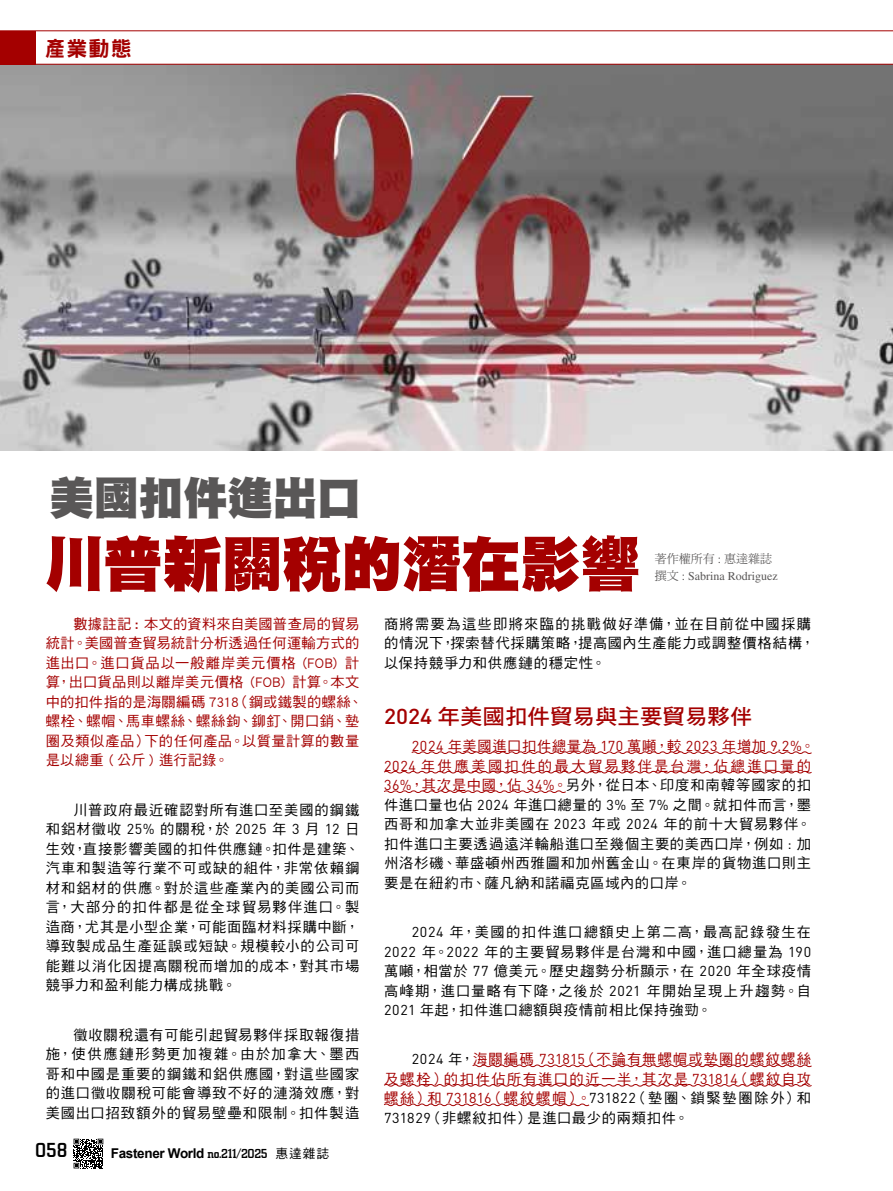
<style>
.page{position:relative;width:893px;height:1191px;background:#fff}
.page>*{position:absolute;margin:0;border:0;box-sizing:border-box;transform-origin:0 0}
.t1{font:60px "DF Hei Std W12";letter-spacing:-.005em;color:#a40000}
.t2{font:45px "DF Hei Std W12";letter-spacing:-.005em;color:#595757}
.t3{font:21.3px "DF Hei Std W7";color:#a40000;scale:1.05 1}
.t4{font:21px "DF Hei Std W9";color:#a40000}
.t5{font:500 21px "City D";color:#000}
.t6{font:14.25px/19.5px "DF Hei Std W5";letter-spacing:.065em;color:#000;text-align:justify}
.t7{font:14.25px/19.5px "DF Hei Std W5";letter-spacing:.035em;color:#a40000}
.t8{font:700 13.5px "Arial";letter-spacing:-.025em;color:#000}
.t9{font:12px "Times LT Std";color:#595757}
.t10{font:12px "DF Ming Std W5";color:#595757}
.s1{font-family:"Times LT Std"}
.s2{font-family:"DF Ming Std W5"}
.s3{font-family:"DIN Pro"}
.s4{font-family:"City D";font-weight:500}
.s5{font-family:"DF Hei Std W5";font-weight:400;font-size:12.75px}
.s6{font-family:"DIN Pro";font-weight:500}
.s7{font-family:"DIN Pro";color:#a40000}
.s8{color:#a40000}
.s9{font-family:"DIN Pro";color:#000}
.s10{color:#000}
</style>
<div class="page">
<img style="left:0;top:65px;width:893px;height:386px">
<svg style="left:411px;top:751px;width:401px;height:3px"></svg>
<svg style="left:384px;top:770px;width:428px;height:4px"></svg>
<svg style="left:384px;top:790px;width:182px;height:3px"></svg>
<svg style="left:472px;top:1064px;width:340px;height:3px"></svg>
<svg style="left:384px;top:1084px;width:428px;height:3px"></svg>
<svg style="left:384px;top:1103px;width:206px;height:3px"></svg>
<div style="left:0;top:31px;width:36px;height:33px;background:#a40000"></div>
<hr style="left:0;top:64px;width:893px;height:1px;background:#a40000">
<hr style="left:0;top:31px;width:893px;height:1px;background:#a40000">
<svg style="left:74px;top:1138px;width:30px;height:30px"></svg>
<h3 class="t4" style="left:45px;top:37px;width:89px">產業動態</h3>
<h2 class="t2" style="left:49px;top:474px;width:314px">美國扣件進出口</h2>
<h1 class="t1" style="left:45px;top:531px;width:597px">川普新關稅的潛在影響</h1>
<p class="t10" style="left:655px;top:552px;width:119px">著作權所有 <span class="s1">:</span> 惠達雜誌</p>
<p class="t9" style="left:655px;top:569px;width:124px"><span class="s2">撰文</span> : Sabrina Rodriguez</p>
<p class="t7" style="left:46px;top:614px;width:319px;text-indent:28px">數據註記 : 本文的資料來自美國普查局的貿易統計。美國普查貿易統計分析透過任何運輸方式的進出口。進口貨品以一般離岸美元價格 (FOB) 計算，出口貨品則以離岸美元價格 (FOB) 計算。本文中的扣件指的是海關編碼 7318（鋼或鐵製的螺絲、螺栓、螺帽、馬車螺絲、螺絲鉤、鉚釘、開口銷、墊圈及類似產品）下的任何產品。以質量計算的數量是以總重 ( 公斤 ) 進行記錄。</p>
<p class="t6" style="left:46px;top:799px;width:315px;text-indent:28px">川普政府最近確認對所有進口至美國的鋼鐵和鋁材徵收 <span class="s3">25%</span> 的關稅，於 <span class="s3">2025</span> 年 <span class="s3">3</span> 月 <span class="s3">12</span> 日生效，直接影響美國的扣件供應鏈。扣件是建築、汽車和製造等行業不可或缺的組件，非常依賴鋼材和鋁材的供應。對於這些產業內的美國公司而言，大部分的扣件都是從全球貿易夥伴進口。製造商，尤其是小型企業，可能面臨材料採購中斷，導致製成品生產延誤或短缺。規模較小的公司可能難以消化因提高關稅而增加的成本，對其市場競爭力和盈利能力構成挑戰。</p>
<p class="t6" style="left:46px;top:1024px;width:315px;text-indent:28px">徵收關稅還有可能引起貿易夥伴採取報復措施，使供應鏈形勢更加複雜。由於加拿大、墨西哥和中國是重要的鋼鐵和鋁供應國，對這些國家的進口徵收關稅可能會導致不好的漣漪效應，對美國出口招致額外的貿易壁壘和限制。扣件製造</p>
<h3 class="t5" style="left:35px;top:1138px;width:34px">058</h3>
<p class="t8" style="left:111px;top:1144px;width:220px">Fastener World <span class="s4">no.211/2025</span> <span class="s5">惠達雜誌</span></p>
<p class="t6" style="left:384px;top:614px;width:432px;text-align:left">商將需要為這些即將來臨的挑戰做好準備，並在目前從中國採購的情況下，探索替代採購策略，提高國內生產能力或調整價格結構，以保持競爭力和供應鏈的穩定性。</p>
<h3 class="t3" style="left:384px;top:704px;width:352px"><span class="s6">2024</span> 年美國扣件貿易與主要貿易夥伴</h3>
<p class="t6" style="left:384px;top:736px;width:432px;text-align:left;text-indent:28px"><span class="s7">2024</span> <span class="s8">年美國進口扣件總量為</span> <span class="s7">170</span> <span class="s8">萬噸，較</span> <span class="s7">2023</span> <span class="s8">年增加</span> <span class="s7">9.2%</span><span class="s8">。</span><span class="s7">2024</span> <span class="s8">年供應美國扣件的最大貿易夥伴是台灣，佔總進口量的</span><span class="s7">36%</span><span class="s8">，其次是中國，佔</span> <span class="s7">34%</span><span class="s8">。</span>另外，從日本、印度和南韓等國家的扣件進口量也佔 <span class="s3">2024</span> 年進口總量的 <span class="s3">3%</span> 至 <span class="s3">7%</span> 之間。就扣件而言，墨西哥和加拿大並非美國在 <span class="s3">2023</span> 年或 <span class="s3">2024</span> 年的前十大貿易夥伴。扣件進口主要透過遠洋輪船進口至幾個主要的美西口岸，例如 <span class="s3">:</span> 加州洛杉磯、華盛頓州西雅圖和加州舊金山。在東岸的貨物進口則主要是在紐約市、薩凡納和諾福克區域內的口岸。</p>
<p class="t6" style="left:384px;top:922px;width:428px;text-indent:28px"><span class="s3">2024</span> 年，美國的扣件進口總額史上第二高，最高記錄發生在<span class="s3">2022</span> 年。<span class="s3">2022</span> 年的主要貿易夥伴是台灣和中國，進口總量為 <span class="s3">190</span>萬噸，相當於 <span class="s3">77</span> 億美元。歷史趨勢分析顯示，在 <span class="s3">2020</span> 年全球疫情高峰期，進口量略有下降，之後於 <span class="s3">2021</span> 年開始呈現上升趨勢。自<span class="s3">2021</span> 年起，扣件進口總額與疫情前相比保持強勁。</p>
<p class="t7" style="left:384px;top:1049px;width:428px;text-align:justify;text-indent:28px"><span class="s9">2024</span> <span class="s10">年，</span>海關編碼 <span class="s3">731815</span>（不論有無螺帽或墊圈的螺紋螺絲及螺栓）的扣件佔所有進口的近一半，其次是 <span class="s3">731814</span>（螺紋自攻螺絲）和 <span class="s3">731816</span>（螺紋螺帽）。<span class="s9">731822</span><span class="s10">（墊圈、鎖緊墊圈除外）和</span><span class="s9">731829</span><span class="s10">（非螺紋扣件）是進口最少的兩類扣件。</span></p>
</div>
